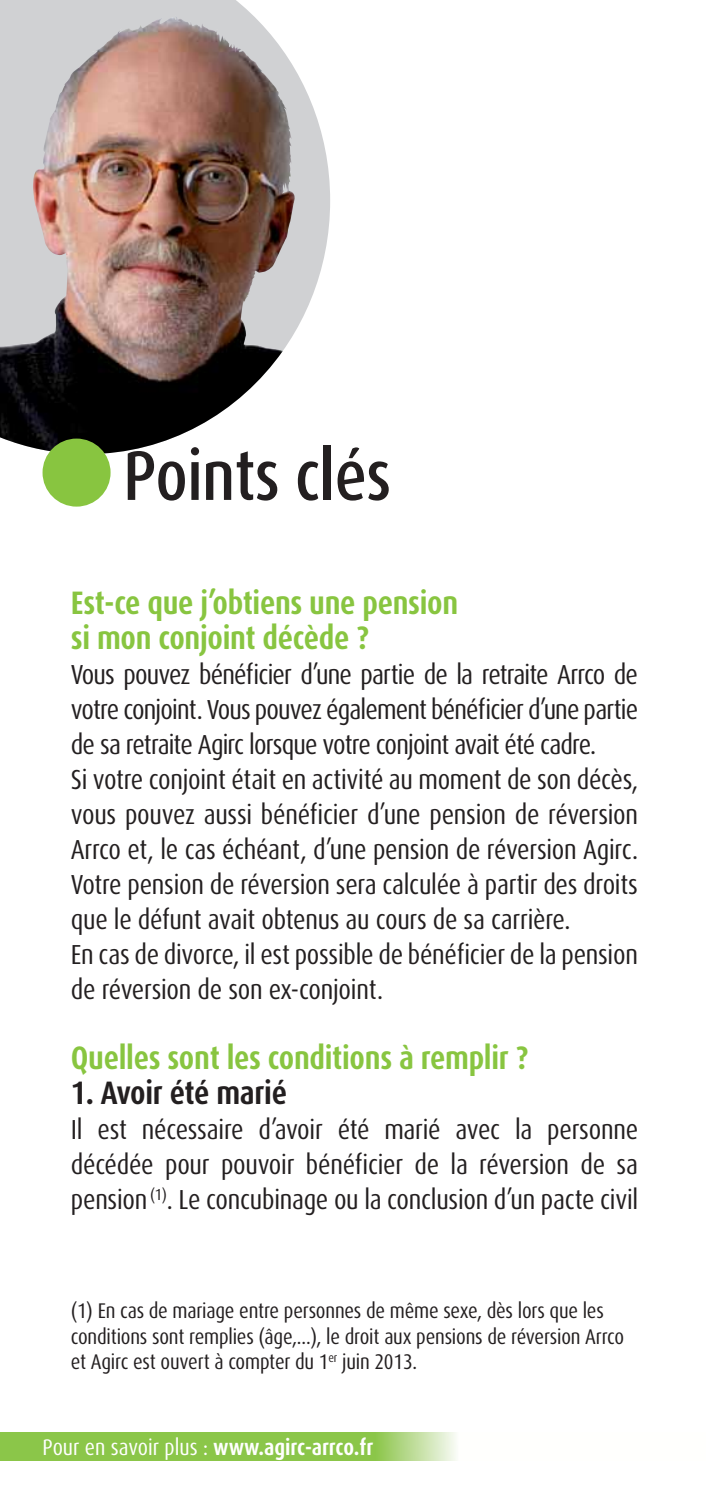
<style>
.page{position:relative;width:709px;height:1489px;background:#fff}
.page>*{position:absolute;margin:0;border:0;box-sizing:border-box;transform-origin:0 0}
.t1{font:500 condensed 70px "Dax OT";letter-spacing:-.01em;color:#231f20}
.t2{font:700 condensed 32.5px/35px "Dax OT";letter-spacing:-.01em;color:#88c540}
.t3{font:700 condensed 32.5px "Dax OT";letter-spacing:-.01em;color:#231f20}
.t4{font:condensed 27.5px/35px "Dax OT";letter-spacing:-.01em;color:#231f20}
.t5{font:700 condensed 22.5px "Dax OT";color:#fff}
.t6{font:condensed 21.25px/25.5px "Dax OT";letter-spacing:-.01em;color:#231f20}
.s1{font-weight:400}
</style>
<div class="page">
<svg style="left:0;top:1432px;width:456px;height:28px;background:#94ca57"></svg>
<svg style="left:0;top:0;width:330px;height:330px;fill:#d0d1d3"></svg>
<img style="left:0;top:16px;width:296px;height:438px">
<div style="left:43px;top:438px;width:68px;height:68px;background:#88c540;border-radius:50%"></div>
<h1 class="t1" style="left:123px;top:441px;width:269px">Points clés</h1>
<p class="t2" style="left:71px;top:586px;width:389px">Est-ce que j’obtiens une pension si mon conjoint décède ?</p>
<p class="t4" style="left:71px;top:658px;width:569px">Vous pouvez bénéficier d’une partie de la retraite Arrco de votre conjoint. Vous pouvez également bénéficier d’une partie de sa retraite Agirc lorsque votre conjoint avait été cadre.<br>Si votre conjoint était en activité au moment de son décès, vous pouvez aussi bénéficier d’une pension de réversion Arrco et, le cas échéant, d’une pension de réversion Agirc.<br>Votre pension de réversion sera calculée à partir des droits que le défunt avait obtenus au cours de sa carrière.<br>En cas de divorce, il est possible de bénéficier de la pension de réversion de son ex-conjoint.</p>
<p class="t2" style="left:71px;top:1041px;width:459px">Quelles sont les conditions à remplir ?</p>
<p class="t3" style="left:71px;top:1076px;width:218px">1. Avoir été marié</p>
<p class="t4" style="left:71px;top:1113px;width:569px;text-align:justify">Il est nécessaire d’avoir été marié avec la personne décédée pour pouvoir bénéficier de la réversion de sa pension <sup>(1)</sup>. Le concubinage ou la conclusion d’un pacte civil</p>
<p class="t6" style="left:71px;top:1299px;width:554px">(1) En cas de mariage entre personnes de même sexe, dès lors que les conditions sont remplies (âge,…), le droit aux pensions de réversion Arrco et Agirc est ouvert à compter du 1<sup>er</sup> juin 2013.</p>
<p class="t5" style="left:43px;top:1436px;width:332px"><span class="s1">Pour en savoir plus :</span> www.agirc-arrco.fr</p>
</div>
